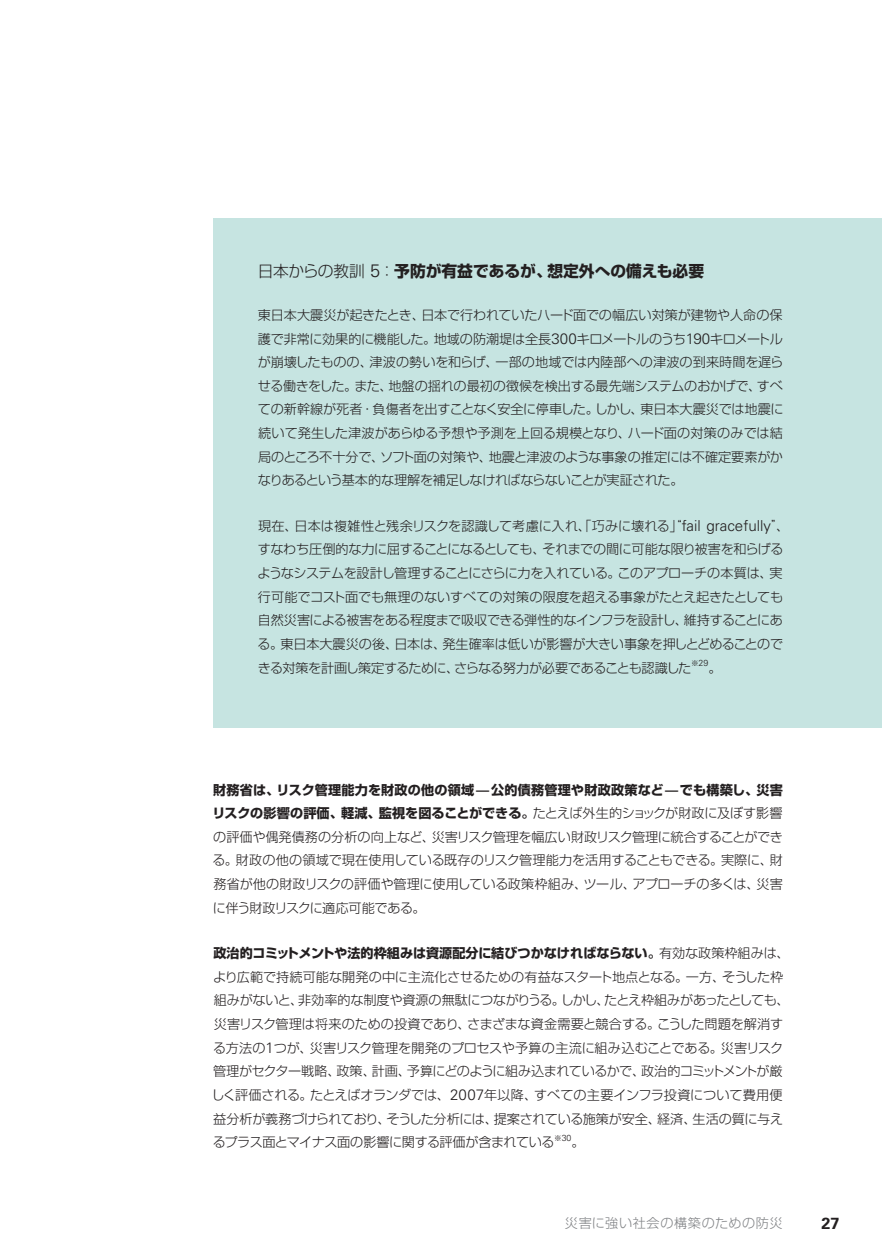
<style>
.page{position:relative;width:882px;height:1260px;background:#fff}
.page>*{position:absolute;margin:0;border:0;box-sizing:border-box;transform-origin:0 0}
.t1{font:700 16.1px "Univers LT Std";color:#231f20}
.t2{font:700 15.75px "Shin Go Pro";color:#231f20}
.t3{font:300 13.12px/23.6px "Shin Go Pro";letter-spacing:-.025em;color:#231f20;text-align:justify}
.t4{font:300 13.12px "Shin Go Pro";letter-spacing:.05em;color:#808285}
.t5{font:300 8.75px "Univers LT Std";color:#231f20}
.s1{font-weight:300}
.s2{font-family:"Univers LT Std";font-weight:300;font-size:18.03px}
.s3{font-family:"Univers LT Std";font-size:15.05px}
.s4{font-family:"Shin Go Pro";font-size:7.7px}
.s5{font-weight:700}
</style>
<div class="page">
<div style="left:213px;top:218px;width:669px;height:510px;background:#c6e4e1"></div>
<p class="t2" style="left:258px;top:258px;width:448px"><span class="s1">日本からの教訓</span> <span class="s2">5</span><span class="s1">：</span>予防が有益であるが、想定外への備えも必要</p>
<p class="t3" style="left:258px;top:302px;width:527px">東日本大震災が起きたとき、日本で行われていたハード面での幅広い対策が建物や人命の保護で非常に効果的に機能した。地域の防潮堤は全長<span class="s3">300</span>キロメートルのうち<span class="s3">190</span>キロメートルが崩壊したものの、津波の勢いを和らげ、一部の地域では内陸部への津波の到来時間を遅らせる働きをした。また、地盤の揺れの最初の徴候を検出する最先端システムのおかげで、すべての新幹線が死者・負傷者を出すことなく安全に停車した。しかし、東日本大震災では地震に続いて発生した津波があらゆる予想や予測を上回る規模となり、ハード面の対策のみでは結局のところ不十分で、ソフト面の対策や、地震と津波のような事象の推定には不確定要素がかなりあるという基本的な理解を補足しなければならないことが実証された。</p>
<p class="t3" style="left:257px;top:512px;width:533px;text-align:left">現在、日本は複雑性と残余リスクを認識して考慮に入れ、「巧みに壊れる“」<span class="s3">fail gracefully</span>”、すなわち圧倒的な力に屈することになるとしても、それまでの間に可能な限り被害を和らげるようなシステムを設計し管理することにさらに力を入れている。このアプローチの本質は、実行可能でコスト面でも無理のないすべての対策の限度を超える事象がたとえ起きたとしても自然災害による被害をある程度まで吸収できる弾性的なインフラを設計し、維持することにある。東日本大震災の後、日本は、発生確率は低いが影響が大きい事象を押しとどめることのできる対策を計画し策定するために、さらなる努力が必要であることも認識した</p>
<p class="t5" style="left:691px;top:658px;width:19px"><span class="s4">※</span>29</p>
<p class="t3" style="left:708px;top:654px;width:15px">。</p>
<p class="t3" style="left:212px;top:776px;width:572px"><span class="s5">財務省は、リスク管理能力を財政の他の領域̶公的債務管理や財政政策など̶でも構築し、災害リスクの影響の評価、軽減、監視を図ることができる。</span>たとえば外生的ショックが財政に及ぼす影響の評価や偶発債務の分析の向上など、災害リスク管理を幅広い財政リスク管理に統合することができる。財政の他の領域で現在使用している既存のリスク管理能力を活用することもできる。実際に、財務省が他の財政リスクの評価や管理に使用している政策枠組み、ツール、アプローチの多くは、災害に伴う財政リスクに適応可能である。</p>
<p class="t3" style="left:212px;top:940px;width:580px;text-align:left"><span class="s5">政治的コミットメントや法的枠組みは資源配分に結びつかなければならない。</span>有効な政策枠組みは、より広範で持続可能な開発の中に主流化させるための有益なスタート地点となる。一方、そうした枠組みがないと、非効率的な制度や資源の無駄につながりうる。しかし、たとえ枠組みがあったとしても、災害リスク管理は将来のための投資であり、さまざまな資金需要と競合する。こうした問題を解消する方法の<span class="s3">1</span>つが、災害リスク管理を開発のプロセスや予算の主流に組み込むことである。災害リスク管理がセクター戦略、政策、計画、予算にどのように組み込まれているかで、政治的コミットメントが厳しく評価される。たとえばオランダでは、<span class="s3">2007</span>年以降、すべての主要インフラ投資について費用便益分析が義務づけられており、そうした分析には、提案されている施策が安全、経済、生活の質に与えるプラス面とマイナス面の影響に関する評価が含まれている</p>
<p class="t5" style="left:554px;top:1133px;width:19px"><span class="s4">※</span>30</p>
<p class="t3" style="left:572px;top:1129px;width:15px">。</p>
<p class="t4" style="left:565px;top:1212px;width:219px">災害に強い社会の構築のための防災</p>
<p class="t1" style="left:821px;top:1214px;width:19px">27</p>
</div>
